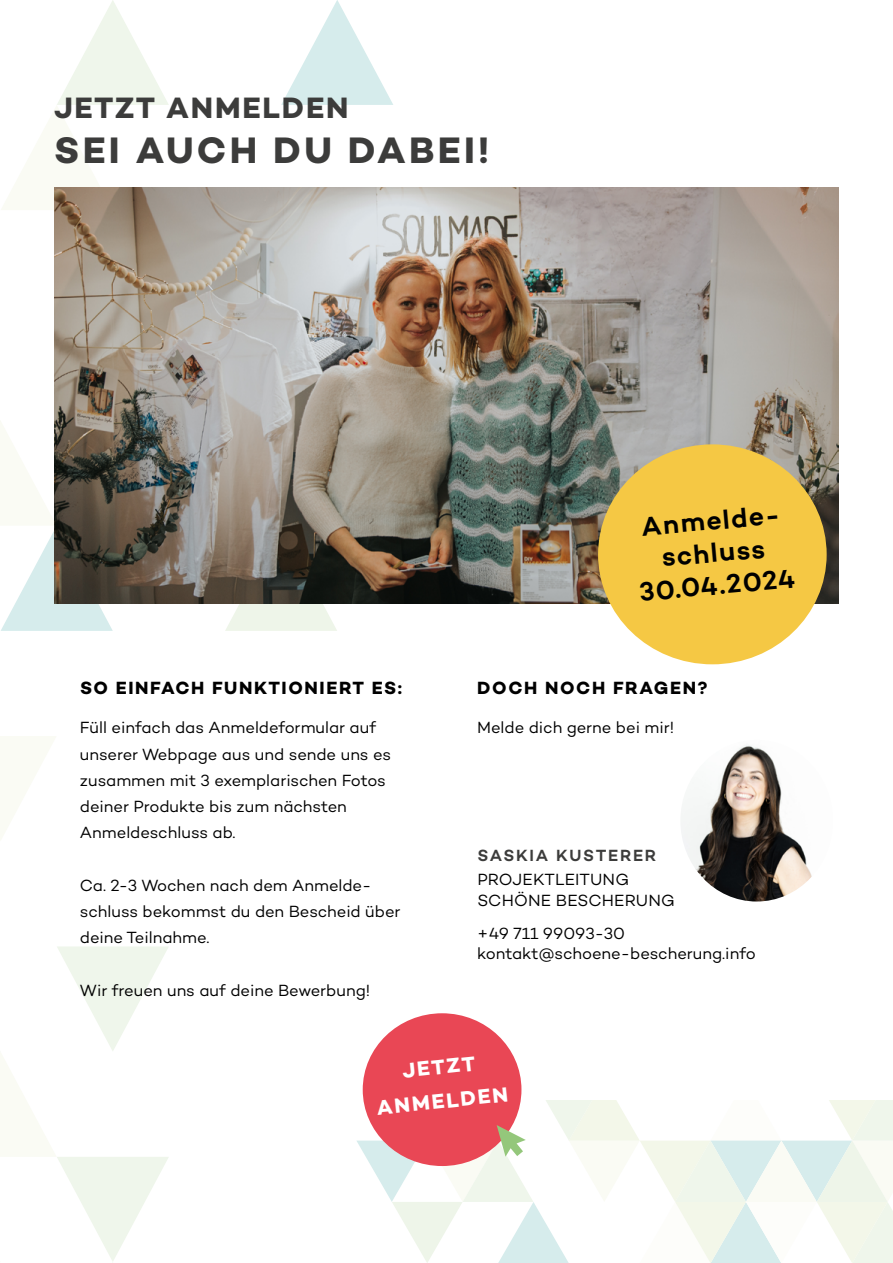
<style>
.page{position:relative;width:893px;height:1263px;background:#fff}
.page>*{position:absolute;margin:0;border:0;box-sizing:border-box;transform-origin:0 0}
.t1{font:700 37.5px "Campton";letter-spacing:.085em;color:#3c3c3b}
.t2{font:700 30px "Campton";letter-spacing:.06em;color:#3c3c3b}
.t3{font:600 27px/32.4px "Campton";color:#000;text-align:center}
.t4{font:700 21px/34px "Campton";color:#fff;text-align:center}
.t5{font:700 18px "Campton";letter-spacing:.09em;color:#000}
.t6{font:16.5px/26.2px "Campton";letter-spacing:-.005em;color:#000}
.t7{font:600 16.5px "Campton";letter-spacing:.1em;color:#3c3c3b}
</style>
<div class="page">
<svg style="left:0;top:736px;width:56px;height:104px"></svg>
<svg style="left:0;top:421px;width:169px;height:210px"></svg>
<svg style="left:0;top:946px;width:169px;height:315px"></svg>
<svg style="left:1px;top:0;width:392px;height:210px"></svg>
<svg style="left:225px;top:603px;width:112px;height:28px;background:#e9efe4"></svg>
<img style="left:681px;top:745px;width:131px;height:156px">
<img style="left:54px;top:188px;width:785px;height:415px">
<div style="left:598px;top:444px;width:229px;height:220px;background:#f5c844;border-radius:50%"></div>
<div style="left:363px;top:1013px;width:158px;height:153px;background:#e94755;border-radius:50%"></div>
<svg style="left:357px;top:1100px;width:536px;height:163px"></svg>
<h2 class="t2" style="left:54px;top:88px;width:296px">JETZT ANMELDEN</h2>
<h1 class="t1" style="left:54px;top:126px;width:437px">SEI AUCH DU DABEI!</h1>
<h3 class="t3" style="left:632px;top:510px;width:158px;rotate:-5deg">Anmelde&shy;schluss<br>30.04.2024</h3>
<p class="t5" style="left:80px;top:677px;width:324px">SO EINFACH FUNKTIONIERT ES:</p>
<p class="t6" style="left:80px;top:714px;width:313px">Füll einfach das Anmeldeformular auf unserer Webpage aus und sende uns es zusammen mit 3 exemplarischen Fotos deiner Produkte bis zum nächsten<br>Anmeldeschluss ab.</p>
<p class="t6" style="left:80px;top:872px;width:322px">Ca. 2-3 Wochen nach dem Anmelde&shy;schluss bekommst du den Bescheid über deine Teilnahme.</p>
<p class="t6" style="left:80px;top:977px;width:292px">Wir freuen uns auf deine Bewerbung!</p>
<p class="t5" style="left:477px;top:677px;width:232px">DOCH NOCH FRAGEN?</p>
<p class="t6" style="left:477px;top:714px;width:199px">Melde dich gerne bei mir!</p>
<p class="t7" style="left:477px;top:845px;width:180px">SASKIA KUSTERER</p>
<p class="t6" style="left:477px;top:868px;width:199px;line-height:21.6px">PROJEKTLEITUNG<br>SCHÖNE BESCHERUNG</p>
<p class="t6" style="left:477px;top:923px;width:280px;line-height:19.8px">+49 711 99093-30 kontakt@schoene-bescherung.info</p>
<p class="t4" style="left:371px;top:1057px;width:134px;rotate:-6deg">JETZT<br>ANMELDEN</p>
</div>
